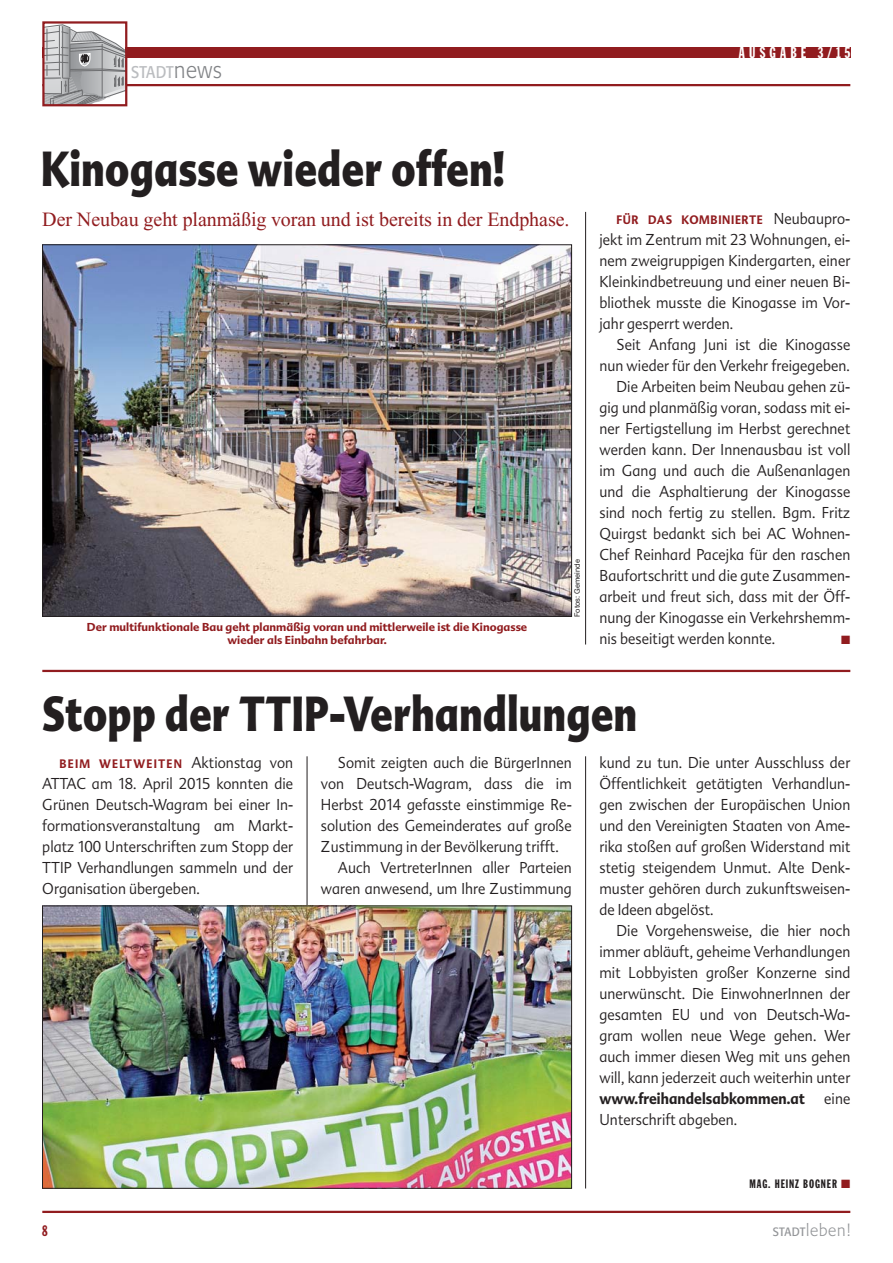
<style>
.page{position:relative;width:893px;height:1263px;background:#fff}
.page>*{position:absolute;margin:0;border:0;box-sizing:border-box;transform-origin:0 0}
.t1{font:900 48px "Advert";letter-spacing:.02em;color:#231f20;scale:.8 1}
.t2{font:20.25px "Times New Roman";letter-spacing:-.005em;color:#911c1f}
.t3{font:16.8px "Formata";letter-spacing:-.01em;color:#bbbdc0;scale:.9 1}
.t4{font:300 16.5px "Formata";letter-spacing:.05em;color:#939598;scale:.95 1}
.t5{font:15.6px "Franklin Gothic Extra Cond";letter-spacing:.27em;color:#fff}
.t6{font:300 15.3px/21px "Advert";letter-spacing:.005em;color:#231f20;text-align:justify;scale:.9 1}
.t7{font:700 15.3px "Advert";letter-spacing:.005em;color:#231f20;scale:.9 1}
.t8{font:15px "Franklin Gothic Extra Cond";color:#911c1f}
.t9{font:700 12px "Advert";letter-spacing:.12em;color:#911c1f;scale:.9 1}
.t10{font:700 12px "Advert";letter-spacing:.06em;color:#911c1f;scale:.9 1}
.t11{font:12px "Franklin Gothic Extra Cond";letter-spacing:.075em;color:#231f20}
.t12{font:12px "Zapf Dingbats";color:#911c1f}
.t13{font:700 11.25px/13.5px "Advert";letter-spacing:.005em;color:#911c1f;text-align:center}
.t14{font:7.5px "Helvetica Neue";color:#231f20}
.s1{font-weight:300;font-size:23.25px;color:#808285}
.s2{font-weight:300;font-size:15.3px;color:#231f20}
.s3{color:#911c1f}
.s4{font-weight:400;font-size:12px}
</style>
<div class="page">
<hr style="left:585px;top:756px;width:1px;height:433px;background:#231f20">
<hr style="left:307px;top:756px;width:1px;height:412px;background:#231f20">
<hr style="left:42px;top:670px;width:808px;height:2px;background:#911c1f">
<hr style="left:42px;top:84px;width:808px;height:2px;background:#911c1f">
<div style="left:42px;top:47px;width:808px;height:10px;background:#911c1f"></div>
<hr style="left:42px;top:1211px;width:808px;height:2px;background:#911c1f">
<svg style="left:45px;top:24px;width:79px;height:79px;background:#b7b8ba"></svg>
<div style="left:42px;top:21px;width:85px;height:85px;border:2px solid #911c1f"></div>
<img style="left:44px;top:908px;width:526px;height:279px">
<div style="left:42px;top:906px;width:530px;height:283px;border:1px solid #231f20"></div>
<hr style="left:585px;top:212px;width:1px;height:433px;background:#231f20">
<img style="left:44px;top:247px;width:526px;height:368px">
<p class="t3" style="left:131px;top:65px;width:102px">STADT<span class="s1">news</span></p>
<p class="t5" style="left:739px;top:47px;width:113px">AUSGABE 3/15</p>
<h1 class="t1" style="left:41px;top:150px;width:581px">Kinogasse wieder offen!</h1>
<h2 class="t2" style="left:42px;top:212px;width:529px">Der Neubau geht planmäßig voran und ist bereits in der Endphase.</h2>
<p class="t13" style="left:87px;top:621px;width:442px">Der multifunktionale Bau geht planmäßig voran und mittlerweile ist die Kinogasse wieder als Einbahn befahrbar.</p>
<p class="t14" style="left:574px;top:617px;width:59px;rotate:-90deg">Fotos: Gemeinde</p>
<p class="t10" style="left:616px;top:215px;width:261px">FÜR DAS KOMBINIERTE <span class="s2">Neubaupro-</span></p>
<p class="t6" style="left:599px;top:230px;width:280px">jekt im Zentrum mit 23 Wohnungen, ei&shy;nem zweigruppigen Kindergarten, einer Kleinkindbetreuung und einer neuen Bi&shy;bliothek musste die Kinogasse im Vor&shy;jahr gesperrt werden.</p>
<p class="t6" style="left:616px;top:335px;width:261px">Seit Anfang Juni ist die Kinogasse</p>
<p class="t6" style="left:599px;top:356px;width:280px">nun wieder für den Verkehr freigegeben.</p>
<p class="t6" style="left:616px;top:377px;width:261px">Die Arbeiten beim Neubau gehen zü-</p>
<p class="t6" style="left:599px;top:398px;width:280px">gig und planmäßig voran, sodass mit ei-</p>
<p class="t6" style="left:599px;top:419px;width:280px">ner Fertigstellung im Herbst gerechnet</p>
<p class="t6" style="left:599px;top:440px;width:280px">werden kann. Der Innenausbau ist voll</p>
<p class="t6" style="left:599px;top:461px;width:280px">im Gang und auch die Außenanlagen</p>
<p class="t6" style="left:599px;top:482px;width:280px">und die Asphaltierung der Kinogasse</p>
<p class="t6" style="left:599px;top:503px;width:280px">sind noch fertig zu stellen. Bgm. Fritz</p>
<p class="t6" style="left:599px;top:524px;width:280px">Quirgst bedankt sich bei AC Wohnen-</p>
<p class="t6" style="left:599px;top:545px;width:280px">Chef Reinhard Pacejka für den raschen</p>
<p class="t6" style="left:599px;top:566px;width:280px">Baufortschritt und die gute Zusammen-</p>
<p class="t6" style="left:599px;top:587px;width:280px">arbeit und freut sich, dass mit der Öff-</p>
<p class="t6" style="left:599px;top:608px;width:280px">nung der Kinogasse ein Verkehrshemm-</p>
<p class="t6" style="left:599px;top:629px;width:197px">nis beseitigt werden konnte.</p>
<p class="t12" style="left:841px;top:634px;width:11px">■</p>
<h1 class="t1" style="left:42px;top:694px;width:745px">Stopp der TTIP-Verhandlungen</h1>
<p class="t9" style="left:59px;top:759px;width:261px">BEIM WELTWEITEN <span class="s2">Aktionstag von</span></p>
<p class="t6" style="left:42px;top:775px;width:280px">ATTAC am 18. April 2015 konnten die Grünen Deutsch-Wagram bei einer In&shy;formationsveranstaltung am Markt&shy;platz 100 Unterschriften zum Stopp der TTIP Verhandlungen sammeln und der Organisation übergeben.</p>
<p class="t6" style="left:338px;top:754px;width:261px">Somit zeigten auch die BürgerInnen</p>
<p class="t6" style="left:321px;top:775px;width:280px">von Deutsch-Wagram, dass die im</p>
<p class="t6" style="left:321px;top:796px;width:280px">Herbst 2014 gefasste einstimmige Re-</p>
<p class="t6" style="left:321px;top:817px;width:280px">solution des Gemeinderates auf große</p>
<p class="t6" style="left:321px;top:838px;width:266px">Zustimmung in der Bevölkerung trifft.</p>
<p class="t6" style="left:338px;top:859px;width:261px">Auch VertreterInnen aller Parteien</p>
<p class="t6" style="left:321px;top:880px;width:280px">waren anwesend, um Ihre Zustimmung</p>
<p class="t6" style="left:599px;top:754px;width:280px">kund zu tun. Die unter Ausschluss der Öffentlichkeit getätigten Verhandlun&shy;gen zwischen der Europäischen Union und den Vereinigten Staaten von Ame&shy;rika stoßen auf großen Widerstand mit stetig steigendem Unmut. Alte Denk&shy;muster gehören durch zukunftsweisen&shy;de Ideen abgelöst.</p>
<p class="t6" style="left:599px;top:922px;width:280px;text-indent:17px">Die Vorgehensweise, die hier noch immer abläuft, geheime Verhandlungen mit Lobbyisten großer Konzerne sind unerwünscht. Die EinwohnerInnen der gesamten EU und von Deutsch-Wa&shy;gram wollen neue Wege gehen. Wer auch immer diesen Weg mit uns gehen will, kann jederzeit auch weiterhin unter</p>
<p class="t7" style="left:599px;top:1093px;width:230px">www.freihandelsabkommen.at</p>
<p class="t6" style="left:824px;top:1090px;width:31px">eine</p>
<p class="t6" style="left:599px;top:1111px;width:155px">Unterschrift abgeben.</p>
<p class="t11" style="left:749px;top:1180px;width:102px">MAG. HEINZ BOGNER <span class="s3">■</span></p>
<p class="t8" style="left:42px;top:1225px;width:7px">8</p>
<p class="t4" style="left:773px;top:1223px;width:83px"><span class="s4">STADT</span>leben!</p>
</div>
